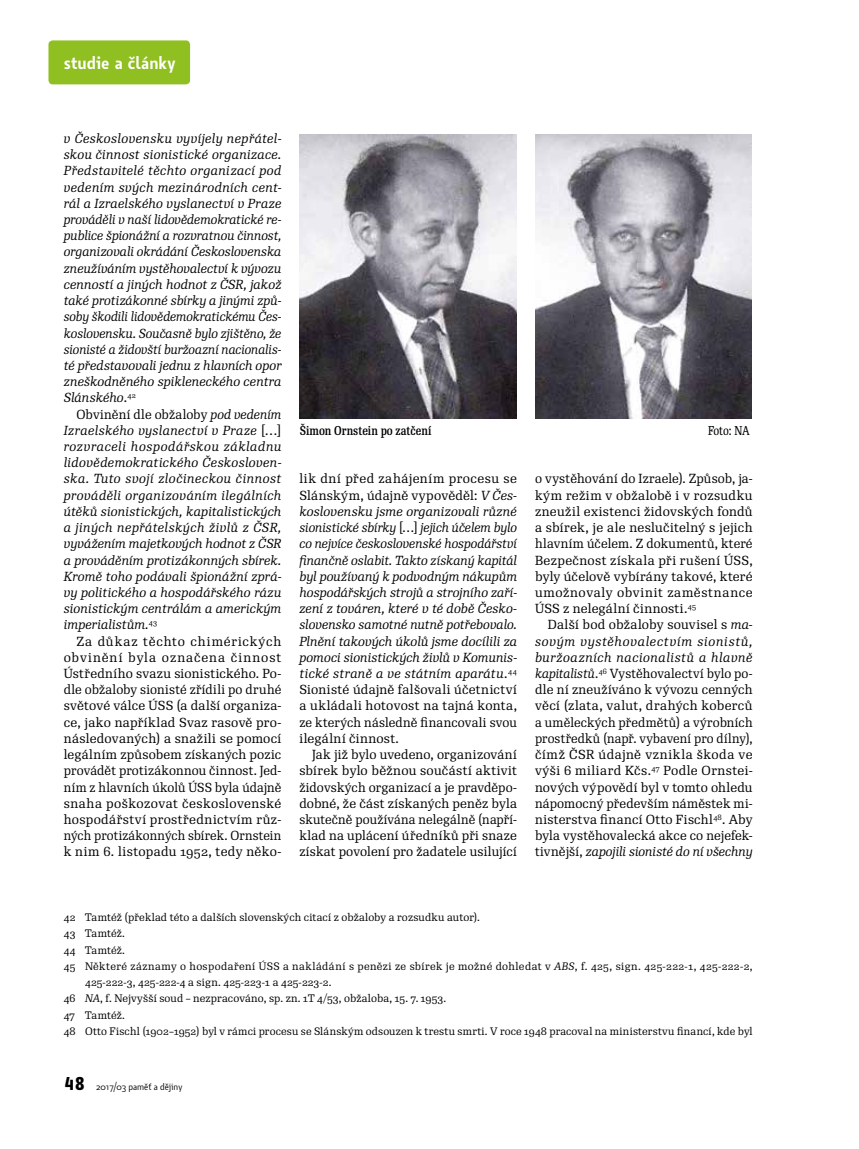
<style>
.page{position:relative;width:859px;height:1149px;background:#fff}
.page>*{position:absolute;margin:0;border:0;box-sizing:border-box;transform-origin:0 0}
.t1{font:600 18px "Botanika Std";letter-spacing:.005em;color:#fff}
.t2{font:italic 12.75px/16.2px "Re Public Std";letter-spacing:.01em;color:#000;text-align:justify}
.t3{font:12.75px/16.2px "Re Public Std";letter-spacing:.02em;color:#000;text-align:justify}
.t4{font:500 12.45px "Re Public Std Cond";color:#000}
.t5{font:12.45px "Re Public Std Cond";color:#000}
.t6{font:10.5px "Re Public Std";letter-spacing:.015em;color:#000}
.t7{font:10.5px "Re Public Std";letter-spacing:.035em;color:#000}
.t8{font:9.75px "Botanika Std";color:#000}
.s1{font-style:normal}
.s2{font-style:italic}
.s3{font-family:"Botanika Mono";font-weight:700;font-size:18px}
</style>
<div class="page">
<div style="left:48px;top:40px;width:142px;height:44px;background:#90bf21;border-radius:4px"></div>
<img style="left:300px;top:135px;width:217px;height:283px">
<img style="left:535px;top:135px;width:217px;height:283px">
<h1 class="t1" style="left:64px;top:50px;width:113px">studie a články</h1>
<p class="t2" style="left:64px;top:130px;width:219px">v Československu vyvíjely nepřátel&shy;skou činnost sionistické organizace.<br>Představitelé těchto organizací pod vedením svých mezinárodních cent&shy;rál a Izraelského vyslanectví v Praze prováděli v naší lidovědemokratické re&shy;publice špionážní a rozvratnou činnost, organizovali okrádání Československa zneužíváním vystěhovalectví k vývozu cenností a jiných hodnot z ČSR, jakož také protizákonné sbírky a jinými způ&shy;soby škodili lidovědemokratickému Čes&shy;koslovensku. Současně bylo zjištěno, že sionisté a židovští buržoazní nacionalis&shy;té představovali jednu z hlavních opor zneškodněného spikleneckého centra Slánského<span class="s1">.</span><sup>42</sup></p>
<p class="t2" style="left:64px;top:406px;width:219px;text-indent:13px"><span class="s1">Obvinění dle obžaloby</span> pod vedením Izraelského vyslanectví v Praze <span class="s1">[…] </span>rozvraceli hospodářskou základnu lidovědemokratického Českosloven&shy;ska. Tuto svojí zločineckou činnost prováděli organizováním ilegálních útěků sionistických, kapitalistických a jiných nepřátelských živlů z ČSR, vyvážením majetkových hodnot z ČSR a prováděním protizákonných sbírek.<br>Kromě toho podávali špionážní zprá&shy;vy politického a hospodářského rázu sionistickým centrálám a americkým imperialistům.<sup>43</sup></p>
<p class="t3" style="left:64px;top:633px;width:219px;text-indent:13px">Za důkaz těchto chimérických obvinění byla označena činnost Ústředního svazu sionistického. Po&shy;dle obžaloby sionisté zřídili po druhé světové válce ÚSS (a další organiza&shy;ce, jako například Svaz rasově pro&shy;následovaných) a snažili se pomocí legálním způsobem získaných pozic provádět protizákonnou činnost. Jed&shy;ním z hlavních úkolů ÚSS byla údajně snaha poškozovat československé hospodářství prostřednictvím růz&shy;ných protizákonných sbírek. Ornstein k nim 6. listopadu 1952, tedy něko-</p>
<p class="t4" style="left:300px;top:422px;width:133px">Šimon Ornstein po zatčení</p>
<p class="t5" style="left:708px;top:422px;width:43px">Foto: NA</p>
<p class="t2" style="left:299px;top:471px;width:219px"><span class="s1">lik dní před zahájením procesu se Slánským, údajně vypověděl:</span> V Čes&shy;koslovensku jsme organizovali různé sionistické sbírky <span class="s1">[…]</span> jejich účelem bylo co nejvíce československé hospodářství finančně oslabit. Takto získaný kapitál byl používaný k podvodným nákupům hospodářských strojů a strojního zaří&shy;zení z továren, které v té době Česko&shy;slovensko samotné nutně potřebovalo.<br>Plnění takových úkolů jsme docílili za pomoci sionistických živlů v Komunis&shy;tické straně a ve státním aparátu<span class="s1">.</span><sup>44<br></sup><span class="s1">Sionisté údajně falšovali účetnictví a ukládali hotovost na tajná konta, ze kterých následně financovali svou ilegální činnost.</span></p>
<p class="t3" style="left:299px;top:746px;width:219px;text-indent:13px">Jak již bylo uvedeno, organizování sbírek bylo běžnou součástí aktivit židovských organizací a je pravděpo&shy;dobné, že část získaných peněz byla skutečně používána nelegálně (napří&shy;klad na uplácení úředníků při snaze získat povolení pro žadatele usilující</p>
<p class="t3" style="left:535px;top:471px;width:219px">o vystěhování do Izraele). Způsob, ja&shy;kým režim v obžalobě i v rozsudku zneužil existenci židovských fondů a sbírek, je ale neslučitelný s jejich hlavním účelem. Z dokumentů, které Bezpečnost získala při rušení ÚSS, byly účelově vybírány takové, které umožnovaly obvinit zaměstnance ÚSS z nelegální činnosti.<sup>45</sup></p>
<p class="t3" style="left:535px;top:616px;width:219px;text-indent:13px">Další bod obžaloby souvisel s <span class="s2">ma&shy;sovým vystěhovalectvím sionistů, buržoazních nacionalistů a hlavně kapitalistů</span>.<sup>46</sup> Vystěhovalectví bylo po&shy;dle ní zneužíváno k vývozu cenných věcí (zlata, valut, drahých koberců a uměleckých předmětů) a výrobních prostředků (např. vybavení pro dílny), čímž ČSR údajně vznikla škoda ve výši 6 miliard Kčs.<sup>47</sup> Podle Ornstei&shy;nových výpovědí byl v tomto ohledu nápomocný především náměstek mi&shy;nisterstva financí Otto Fischl<sup>48</sup>. Aby byla vystěhovalecká akce co nejefek&shy;tivnější, <span class="s2">zapojili sionisté do ní všechny</span></p>
<p class="t6" style="left:64px;top:910px;width:418px">42 Tamtéž (překlad této a dalších slovenských citací z obžaloby a rozsudku autor).</p>
<p class="t6" style="left:64px;top:926px;width:63px">43 Tamtéž.</p>
<p class="t6" style="left:64px;top:942px;width:63px">44 Tamtéž.</p>
<p class="t7" style="left:64px;top:959px;width:690px">45 Některé záznamy o hospodaření ÚSS a nakládání s penězi ze sbírek je možné dohledat v <span class="s2">ABS</span>, f. 425, sign. 425-222-1, 425-222-2,</p>
<p class="t6" style="left:85px;top:975px;width:248px">425-222-3, 425-222-4 a sign. 425-223-1 a 425-223-2.</p>
<p class="t6" style="left:64px;top:991px;width:384px">46 <span class="s2">NA</span>, f. Nejvyšší soud – nezpracováno, sp. zn. 1T 4/53, obžaloba, 15. 7. 1953.</p>
<p class="t6" style="left:64px;top:1007px;width:63px">47 Tamtéž.</p>
<p class="t6" style="left:64px;top:1023px;width:690px">48 Otto Fischl (1902–1952) byl v rámci procesu se Slánským odsouzen k trestu smrti. V roce 1948 pracoval na ministerstvu financí, kde byl</p>
<p class="t8" style="left:64px;top:1079px;width:120px"><span class="s3">48</span> 2017/03 paměť a dějiny</p>
</div>
